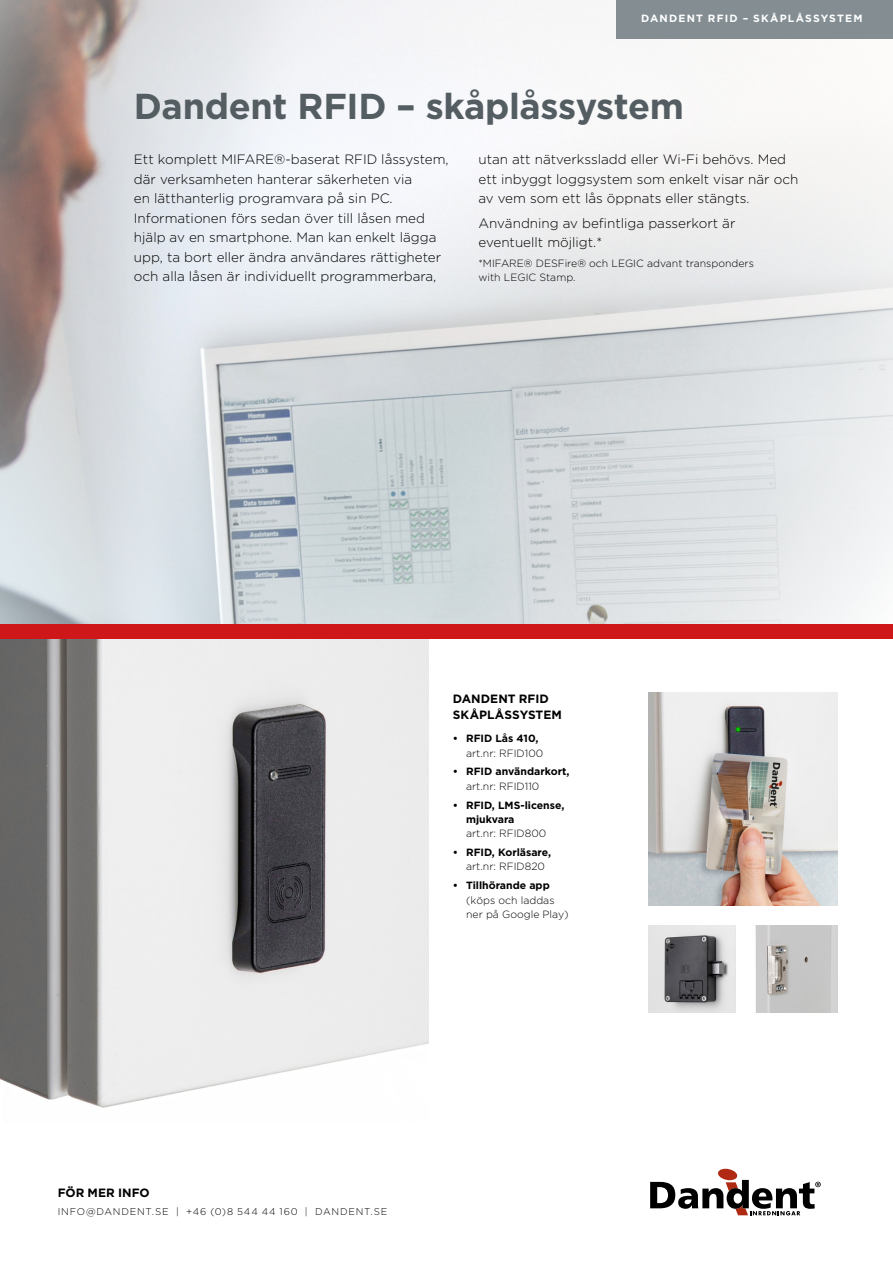
<style>
.page{position:relative;width:893px;height:1263px;background:#fff}
.page>*{position:absolute;margin:0;border:0;box-sizing:border-box;transform-origin:0 0}
.t1{font:700 36px "Gotham HTF";letter-spacing:-.01em;color:#535d62}
.t2{font:300 13.5px/19.5px "Gotham HTF";color:#000}
.t3{font:700 12px/16.5px "Gotham HTF";letter-spacing:.005em;color:#000}
.t4{font:300 10.5px/14.4px "Gotham HTF";color:#000}
.t5{font:700 10.5px/14.4px "Gotham HTF";color:#000}
.t6{font:700 10.5px "Gotham HTF";letter-spacing:.11em;color:#fff}
.t7{font:300 9.75px "Gotham HTF";letter-spacing:.08em;color:#000}
.s1{font-weight:700}
.s2{font-weight:300}
</style>
<div class="page">
<img style="left:537px;top:1px;width:356px;height:623px">
<div style="left:616px;top:0;width:277px;height:38px;background:#838d92"></div>
<svg style="left:0;top:0;width:537px;height:624px"></svg>
<svg style="left:650px;top:1169px;width:171px;height:46px"></svg>
<img style="left:0;top:639px;width:429px;height:469px">
<div style="left:0;top:624px;width:893px;height:15px;background:#cd1719"></div>
<img style="left:649px;top:926px;width:86px;height:86px">
<img style="left:755px;top:926px;width:82px;height:86px">
<img style="left:648px;top:693px;width:190px;height:212px">
<p class="t6" style="left:641px;top:12px;width:223px">DANDENT RFID – SKÅPLÅSSYSTEM</p>
<p class="t1" style="left:134px;top:85px;width:552px">Dandent RFID – skåplåssystem</p>
<p class="t2" style="left:134px;top:150px;width:316px">Ett komplett MIFARE®-baserat RFID låssystem, där verksamheten hanterar säkerheten via<br>en lätthanterlig programvara på sin PC.<br>Informationen förs sedan över till låsen med hjälp av en smartphone. Man kan enkelt lägga upp, ta bort eller ändra användares rättigheter och alla låsen är individuellt programmerbara,</p>
<p class="t2" style="left:478px;top:150px;width:321px">utan att nätverkssladd eller Wi-Fi behövs. Med ett inbyggt loggsystem som enkelt visar när och av vem som ett lås öppnats eller stängts.</p>
<p class="t2" style="left:478px;top:213px;width:258px">Användning av befintliga passerkort är eventuellt möjligt.*</p>
<p class="t4" style="left:478px;top:256px;width:277px">*MIFARE® DESFire® och LEGIC advant transponders with LEGIC Stamp.</p>
<p class="t3" style="left:453px;top:690px;width:111px">DANDENT RFID<br>SKÅPLÅSSYSTEM</p>
<p class="t4" style="left:466px;top:731px;width:79px;text-indent:-13px"><span class="s1">• RFID Lås 410, </span>art.nr: RFID100</p>
<p class="t5" style="left:466px;top:764px;width:105px;text-indent:-13px">• RFID användarkort, <span class="s2">art.nr: RFID110</span></p>
<p class="t5" style="left:466px;top:797px;width:100px;text-indent:-13px">• RFID, LMS-license, mjukvara<br><span class="s2">art.nr: RFID800</span></p>
<p class="t5" style="left:466px;top:845px;width:87px;text-indent:-13px">• RFID, Korläsare, <span class="s2">art.nr: RFID820</span></p>
<p class="t4" style="left:466px;top:878px;width:104px;text-indent:-13px"><span class="s1">• Tillhörande app </span>(köps och laddas ner på Google Play)</p>
<p class="t3" style="left:58px;top:1184px;width:93px">FÖR MER INFO</p>
<p class="t7" style="left:58px;top:1206px;width:331px">INFO@DANDENT.SE | +46 (0)8 544 44 160 | DANDENT.SE</p>
</div>
